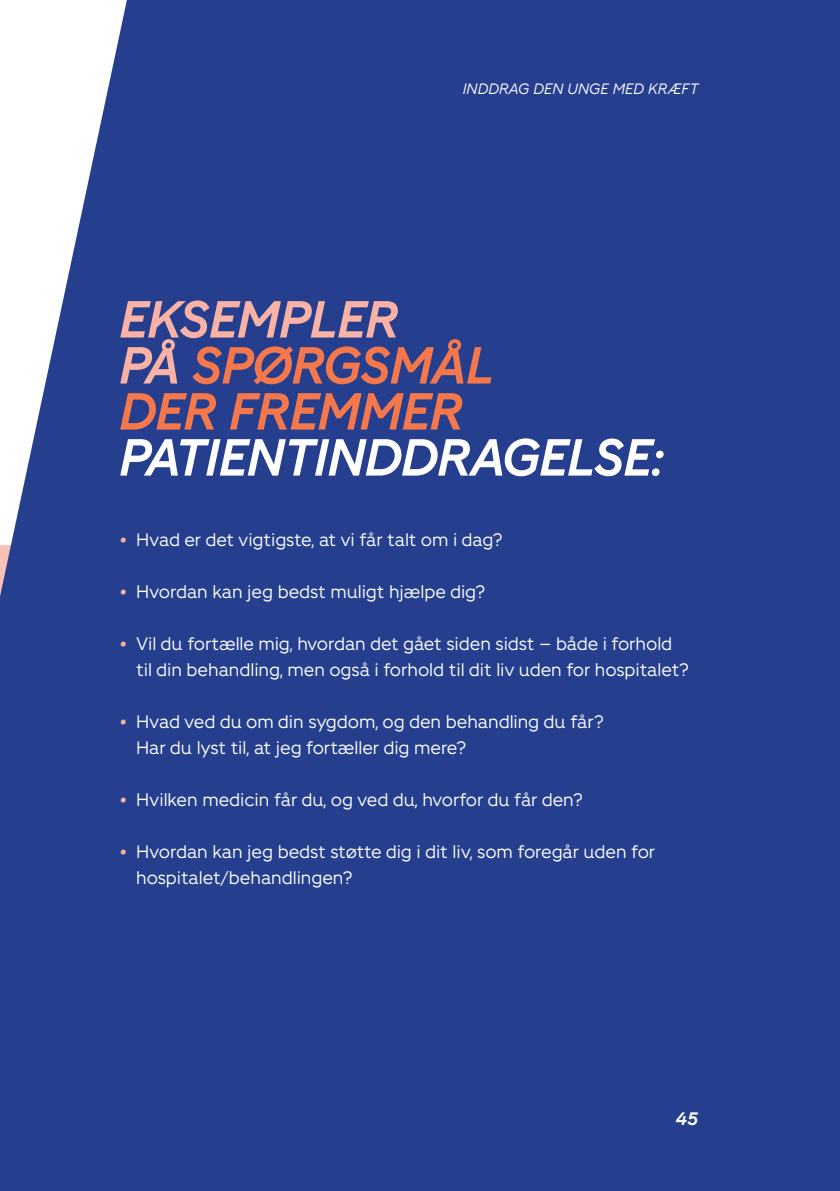
<style>
.page{position:relative;width:840px;height:1191px;background:#fff}
.page>*{position:absolute;margin:0;border:0;box-sizing:border-box;transform-origin:0 0}
.BOX_rub_stor{font:italic 700 52px/46px "Fighter";letter-spacing:-.02em;color:#f4784c}
.BOX_rub_stor-2{font:italic 700 52px "Fighter";letter-spacing:-.02em;color:#fff}
.t1{font:18px/26px "Fighter";letter-spacing:-.005em;color:#fff}
.t2{font:italic 700 18px "Fighter";color:#fff}
.t3{font:italic 15px "Fighter";color:#fff}
.s1{color:#f9b2a6}
.s2{font-weight:700;font-style:italic;color:#f9b2a6}
</style>
<div class="page">
<div style="left:145px;top:0;width:694px;height:1191px;background:#253f8e"></div>
<svg style="left:0;top:0;width:145px;height:1191px;fill:#253f8e"></svg>
<p class="t3" style="left:462px;top:79px;width:237px">INDDRAG DEN UNGE MED KRÆFT</p>
<p class="BOX_rub_stor" style="left:119px;top:293px;width:376px"><span class="s1">EKSEMPLER<br>PÅ</span> SPØRGSMÅL<br>DER FREMMER</p>
<p class="BOX_rub_stor-2" style="left:119px;top:421px;width:546px">PATIENTINDDRAGELSE:</p>
<p class="t1" style="left:119px;top:525px;width:384px"><span class="s2">•</span> Hvad er det vigtigste, at vi får talt om i dag?</p>
<p class="t1" style="left:119px;top:577px;width:367px"><span class="s2">•</span> Hvordan kan jeg bedst muligt hjælpe dig?</p>
<p class="t1" style="left:136px;top:629px;width:553px;text-indent:-17px"><span class="s2">•</span> Vil du fortælle mig, hvordan det gået siden sidst – både i forhold til din behandling, men også i forhold til dit liv uden for hospitalet?</p>
<p class="t1" style="left:136px;top:707px;width:469px;text-indent:-17px"><span class="s2">•</span> Hvad ved du om din sygdom, og den behandling du får?<br>Har du lyst til, at jeg fortæller dig mere?</p>
<p class="t1" style="left:119px;top:785px;width:465px"><span class="s2">•</span> Hvilken medicin får du, og ved du, hvorfor du får den?</p>
<p class="t1" style="left:136px;top:837px;width:520px;text-indent:-17px"><span class="s2">•</span> Hvordan kan jeg bedst støtte dig i dit liv, som foregår uden for hospitalet/behandlingen?</p>
<p class="t2" style="left:675px;top:1106px;width:24px">45</p>
</div>
